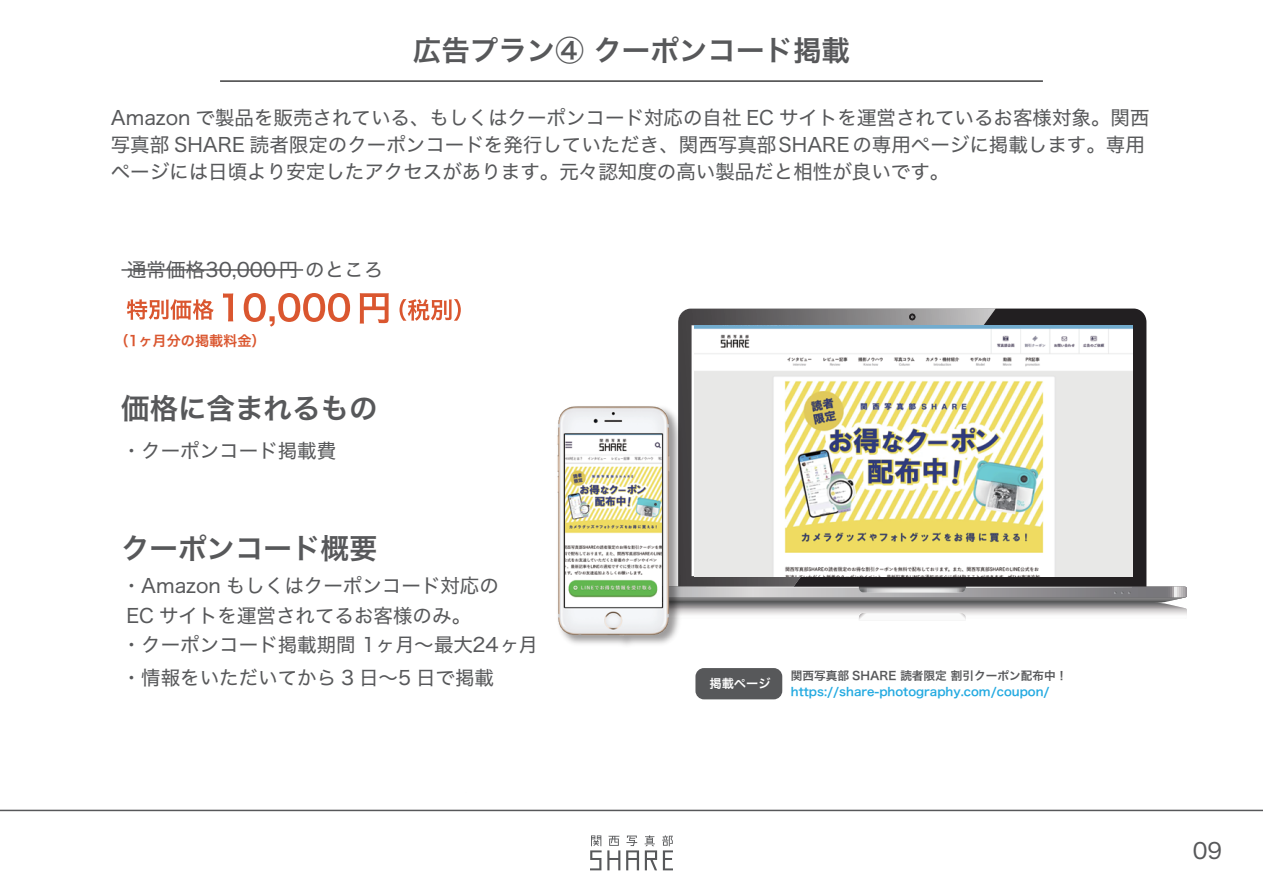
<style>
.page{position:relative;width:1263px;height:893px;background:#fff}
.page>*{position:absolute;margin:0;border:0;box-sizing:border-box;transform-origin:0 0}
.t1{font:28.5px "Hiragino Sans W6";color:#57585a}
.t2{font:21.9px "Hiragino Sans W4";color:#57585a}
.t3{font:19.5px/26.8px "Hiragino Sans W4";color:#57585a}
.t4{font:14.1px "Hiragino Sans W6";color:#da562f}
.t5{font:12.15px "Hiragino Sans W6";color:#fff}
.t6{font:11.7px "Hiragino Sans W6";color:#24aae1}
.t7{font:11.7px "Hiragino Sans W6";color:#57585a}
</style>
<div class="page">
<div style="left:695px;top:668px;width:87px;height:31px;background:#57585a;border-radius:9px"></div>
<hr style="left:220px;top:80px;width:823px;height:2px;background:#3e3e3f">
<hr style="left:0;top:810px;width:1263px;height:1px;background:#57585a">
<svg style="left:590px;top:835px;width:30px;height:35px"></svg>
<svg style="left:626px;top:835px;width:13px;height:35px"></svg>
<svg style="left:645px;top:835px;width:28px;height:35px"></svg>
<svg style="left:684px;top:585px;width:503px;height:35px"></svg>
<div style="left:996px;top:309px;width:150px;height:278px;background:#221f21"></div>
<svg style="left:678px;top:309px;width:318px;height:278px;background:#686667"></svg>
<svg style="left:909px;top:314px;width:6px;height:6px"></svg>
<img style="left:694px;top:325px;width:439px;height:251px">
<img style="left:621px;top:402px;width:63px;height:243px">
<img style="left:557px;top:397px;width:122px;height:247px">
<svg style="left:127px;top:299px;width:87px;height:21px"></svg>
<svg style="left:399px;top:299px;width:62px;height:22px"></svg>
<hr style="left:121px;top:269px;width:182px;height:2px;background:#57585a">
<svg style="left:223px;top:293px;width:10px;height:28px"></svg>
<svg style="left:244px;top:293px;width:106px;height:34px"></svg>
<svg style="left:360px;top:293px;width:29px;height:31px"></svg>
<h1 class="t1" style="left:413px;top:24px;width:438px">広告プラン④ クーポンコード掲載</h1>
<p class="t3" style="left:111px;top:103px;width:1040px">Amazon で製品を販売されている、もしくはクーポンコード対応の自社 EC サイトを運営されているお客様対象。関西写真部 SHARE 読者限定のクーポンコードを発行していただき、関西写真部SHAREの専用ページに掲載します。専用ページには日頃より安定したアクセスがあります。元々認知度の高い製品だと相性が良いです。</p>
<p class="t3" style="left:127px;top:255px;width:258px">通常価格30,000円のところ</p>
<p class="t4" style="left:114px;top:328px;width:153px">（1ヶ月分の掲載料金）</p>
<h1 class="t1" style="left:121px;top:382px;width:258px">価格に含まれるもの</h1>
<p class="t3" style="left:122px;top:435px;width:216px">・クーポンコード掲載費</p>
<h1 class="t1" style="left:121px;top:523px;width:258px">クーポンコード概要</h1>
<p class="t3" style="left:122px;top:569px;width:418px;line-height:29.8px">・Amazon もしくはクーポンコード対応の<br>EC サイトを運営されてるお客様のみ。<br>・クーポンコード掲載期間 1ヶ月～最大24ヶ月</p>
<p class="t3" style="left:122px;top:663px;width:374px">・情報をいただいてから 3 日～5 日で掲載</p>
<p class="t5" style="left:709px;top:672px;width:63px">掲載ページ</p>
<p class="t7" style="left:791px;top:665px;width:278px">関西写真部 SHARE 読者限定 割引クーポン配布中！</p>
<p class="t6" style="left:791px;top:681px;width:260px">https://share-photography.com/coupon/</p>
<p class="t2" style="left:1193px;top:831px;width:31px">09</p>
</div>
